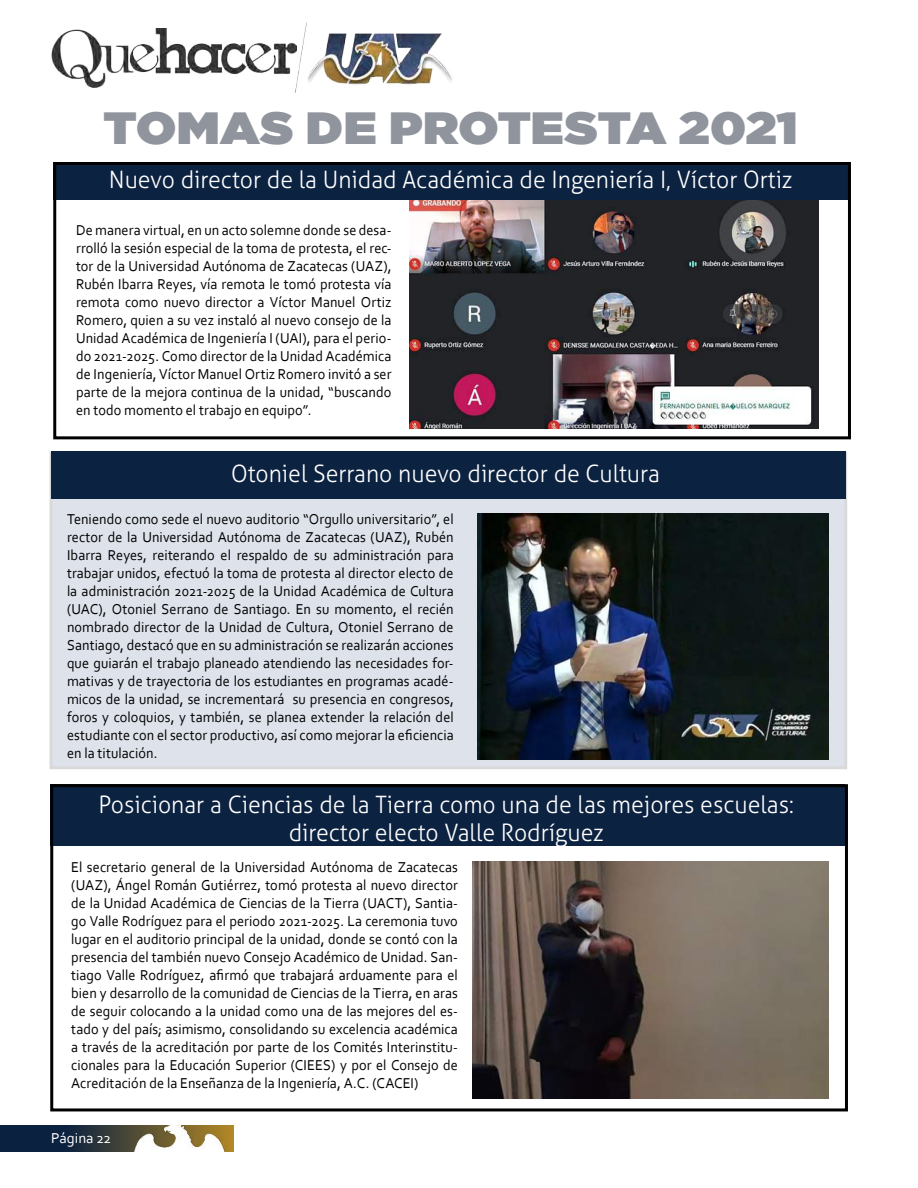
<style>
.page{position:relative;width:918px;height:1188px;background:#fff}
.page>*{position:absolute;margin:0;border:0;box-sizing:border-box;transform-origin:0 0}
.t1{font:900 45px "Gotham";color:#90949c;scale:1.1 1}
.t2{font:300 24px/28.8px "Aller";color:#fff;text-align:center;scale:.96 1}
.t3{font:15px/18px "Corbel";letter-spacing:.005em;color:#000;text-align:justify;scale:.95 1}
.t4{font:15px "Corbel";color:#fff}
</style>
<div class="page">
<svg style="left:0;top:1125px;width:121px;height:27px;background:#16283d"></svg>
<img style="left:51px;top:28px;width:241px;height:60px">
<img style="left:292px;top:22px;width:160px;height:70px">
<img style="left:121px;top:1125px;width:113px;height:27px">
<img style="left:410px;top:199px;width:408px;height:229px">
<div style="left:50px;top:784px;width:795px;height:62px;background:#0c2241"></div>
<div style="left:50px;top:784px;width:798px;height:327px;border:3px solid #000"></div>
<div style="left:51px;top:453px;width:795px;height:315px;background:#dee2eb"></div>
<div style="left:51px;top:451px;width:795px;height:48px;background:#0c2241"></div>
<div style="left:53px;top:162px;width:795px;height:37px;background:#0c2241"></div>
<div style="left:53px;top:162px;width:798px;height:277px;border:3px solid #000"></div>
<img style="left:478px;top:513px;width:350px;height:247px">
<img style="left:472px;top:862px;width:356px;height:236px">
<h1 class="t1" style="left:104px;top:96px;width:632px">TOMAS DE PROTESTA 2021</h1>
<h2 class="t2" style="left:109px;top:165px;width:714px">Nuevo director de la Unidad Académica de Ingeniería I, Víctor Ortiz</h2>
<p class="t3" style="left:76px;top:220px;width:334px">De manera virtual, en un acto solemne donde se desa&shy;rrolló la sesión especial de la toma de protesta, el rec&shy;tor de la Universidad Autónoma de Zacatecas (UAZ), Rubén Ibarra Reyes, vía remota le tomó protesta vía remota como nuevo director a Víctor Manuel Ortiz Romero, quien a su vez instaló al nuevo consejo de la Unidad Académica de Ingeniería I (UAI), para el perio&shy;do 2021-2025. Como director de la Unidad Académica de Ingeniería, Víctor Manuel Ortiz Romero invitó a ser parte de la mejora continua de la unidad, “buscando en todo momento el trabajo en equipo”.</p>
<h2 class="t2" style="left:231px;top:459px;width:448px">Otoniel Serrano nuevo director de Cultura</h2>
<p class="t3" style="left:67px;top:509px;width:409px">Teniendo como sede el nuevo auditorio “Orgullo universitario”, el rector de la Universidad Autónoma de Zacatecas (UAZ), Rubén Ibarra Reyes, reiterando el respaldo de su administración para trabajar unidos, efectuó la toma de protesta al director electo de la administración 2021-2025 de la Unidad Académica de Cultura (UAC), Otoniel Serrano de Santiago. En su momento, el recién nombrado director de la Unidad de Cultura, Otoniel Serrano de Santiago, destacó que en su administración se realizarán acciones que guiarán el trabajo planeado atendiendo las necesidades for&shy;mativas y de trayectoria de los estudiantes en programas acadé&shy;micos de la unidad, se incrementará su presencia en congresos, foros y coloquios, y también, se planea extender la relación del estudiante con el sector productivo, así como mejorar la eficiencia en la titulación.</p>
<h2 class="t2" style="left:99px;top:790px;width:726px">Posicionar a Ciencias de la Tierra como una de las mejores escuelas: director electo Valle Rodríguez</h2>
<p class="t3" style="left:71px;top:857px;width:409px">El secretario general de la Universidad Autónoma de Zacatecas (UAZ), Ángel Román Gutiérrez, tomó protesta al nuevo director de la Unidad Académica de Ciencias de la Tierra (UACT), Santia&shy;go Valle Rodríguez para el periodo 2021-2025. La ceremonia tuvo lugar en el auditorio principal de la unidad, donde se contó con la presencia del también nuevo Consejo Académico de Unidad. San&shy;tiago Valle Rodríguez, afirmó que trabajará arduamente para el bien y desarrollo de la comunidad de Ciencias de la Tierra, en aras de seguir colocando a la unidad como una de las mejores del es&shy;tado y del país; asimismo, consolidando su excelencia académica a través de la acreditación por parte de los Comités Interinstitu&shy;cionales para la Educación Superior (CIEES) y por el Consejo de Acreditación de la Enseñanza de la Ingeniería, A.C. (CACEI)</p>
<p class="t4" style="left:51px;top:1129px;width:62px">Página 22</p>
</div>
